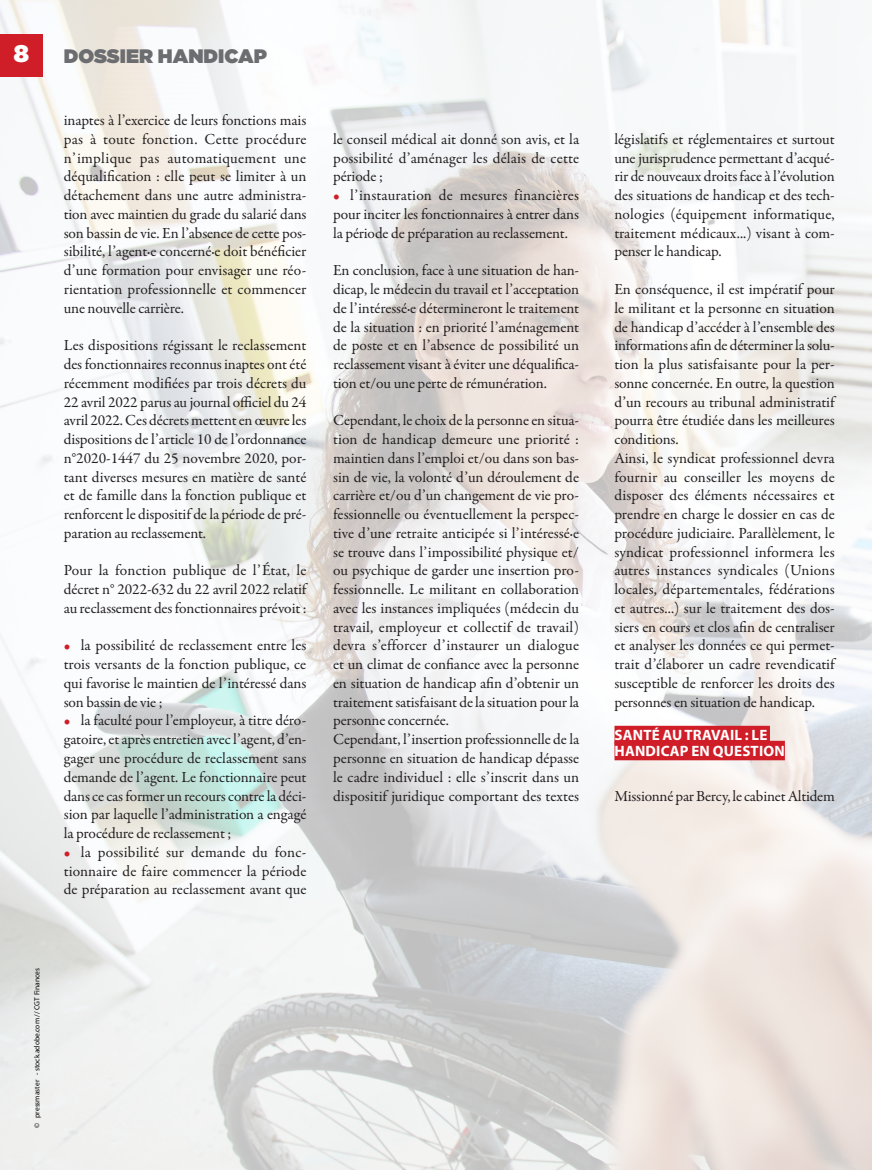
<style>
.page{position:relative;width:872px;height:1170px;background:#fff}
.page>*{position:absolute;margin:0;border:0;box-sizing:border-box;transform-origin:0 0}
.t1{font:900 24px "Gotham";color:#fff}
.t2{font:900 19.5px "Gotham";color:#6c6d70}
.t3{font:15.45px/18.8px "Garamond Premr Pro";letter-spacing:-.01em;color:#231f20;text-align:justify}
.ARTICLE_INTERTITRE_N{font:700 15px/15px "Myriad Pro";letter-spacing:.01em;color:#fff}
.PHOTO_CREDIT{font:7.5px "Myriad Pro";color:#000200}
.s1{color:#d01e29}
</style>
<div class="page">
<img style="left:0;top:0;width:872px;height:1169px">
<div style="left:614px;top:725px;width:156px;height:20px;background:#d01e29"></div>
<div style="left:614px;top:740px;width:171px;height:20px;background:#d01e29"></div>
<div style="left:0;top:34px;width:43px;height:43px;background:#d01e29"></div>
<h1 class="t1" style="left:14px;top:37px;width:17px">8</h1>
<p class="t2" style="left:64px;top:42px;width:205px">DOSSIER HANDICAP</p>
<p class="t3" style="left:64px;top:111px;width:244px">inaptes à l’exercice de leurs fonctions mais pas à toute fonction. Cette procédure n’implique pas automatiquement une déqualification : elle peut se limiter à un détachement dans une autre administra&shy;tion avec maintien du grade du salarié dans son bassin de vie. En l’absence de cette pos&shy;sibilité, l’agent·e concerné·e doit bénéficier d’une formation pour envisager une réo&shy;rientation professionnelle et commencer une nouvelle carrière.</p>
<p class="t3" style="left:64px;top:336px;width:244px">Les dispositions régissant le reclassement des fonctionnaires reconnus inaptes ont été récemment modifiées par trois décrets du 22 avril 2022 parus au journal officiel du 24 avril 2022. Ces décrets mettent en œuvre les dispositions de l’article 10 de l’ordonnance n°2020-1447 du 25 novembre 2020, por&shy;tant diverses mesures en matière de santé et de famille dans la fonction publique et renforcent le dispositif de la période de pré&shy;paration au reclassement.</p>
<p class="t3" style="left:64px;top:561px;width:244px">Pour la fonction publique de l’État, le décret n° 2022-632 du 22 avril 2022 relatif au reclassement des fonctionnaires prévoit :</p>
<p class="t3" style="left:64px;top:636px;width:244px"><span class="s1">•</span> la possibilité de reclassement entre les trois versants de la fonction publique, ce qui favorise le maintien de l’intéressé dans son bassin de vie ;</p>
<p class="t3" style="left:64px;top:711px;width:244px"><span class="s1">•</span> la faculté pour l’employeur, à titre déro&shy;gatoire, et après entretien avec l’agent, d’en&shy;gager une procédure de reclassement sans demande de l’agent. Le fonctionnaire peut dans ce cas former un recours contre la déci&shy;sion par laquelle l’administration a engagé la procédure de reclassement ;</p>
<p class="t3" style="left:64px;top:842px;width:244px"><span class="s1">•</span> la possibilité sur demande du fonc&shy;tionnaire de faire commencer la période de préparation au reclassement avant que</p>
<p class="t3" style="left:333px;top:130px;width:247px">le conseil médical ait donné son avis, et la possibilité d’aménager les délais de cette période ;</p>
<p class="t3" style="left:333px;top:186px;width:247px"><span class="s1">•</span> l’instauration de mesures financières pour inciter les fonctionnaires à entrer dans la période de préparation au reclassement.</p>
<p class="t3" style="left:333px;top:261px;width:248px">En conclusion, face à une situation de han&shy;dicap, le médecin du travail et l’acceptation de l’intéressé·e détermineront le traitement de la situation : en priorité l’aménagement de poste et en l’absence de possibilité un reclassement visant à éviter une déqualifica&shy;tion et/ou une perte de rémunération.</p>
<p class="t3" style="left:333px;top:411px;width:248px">Cependant, le choix de la personne en situa&shy;tion de handicap demeure une priorité : maintien dans l’emploi et/ou dans son bas&shy;sin de vie, la volonté d’un déroulement de carrière et/ou d’un changement de vie pro&shy;fessionnelle ou éventuellement la perspec&shy;tive d’une retraite anticipée si l’intéressé·e se trouve dans l’impossibilité physique et/ ou psychique de garder une insertion pro&shy;fessionnelle. Le militant en collaboration avec les instances impliquées (médecin du travail, employeur et collectif de travail) devra s’efforcer d’instaurer un dialogue et un climat de confiance avec la personne en situation de handicap afin d’obtenir un traitement satisfaisant de la situation pour la personne concernée.</p>
<p class="t3" style="left:333px;top:730px;width:248px">Cependant, l’insertion professionnelle de la personne en situation de handicap dépasse le cadre individuel : elle s’inscrit dans un dispositif juridique comportant des textes</p>
<p class="PHOTO_CREDIT" style="left:33px;top:1127px;width:161px;rotate:-90deg">© pressmaster - stock.adobe.com // CGT Finances</p>
<p class="t3" style="left:614px;top:130px;width:222px">législatifs et réglementaires et surtout une jurisprudence permettant d’acqué&shy;rir de nouveaux droits face à l’évolution des situations de handicap et des tech&shy;nologies (équipement informatique, traitement médicaux...) visant à com&shy;penser le handicap.</p>
<p class="t3" style="left:614px;top:280px;width:222px">En conséquence, il est impératif pour le militant et la personne en situation de handicap d’accéder à l’ensemble des informations afin de déterminer la solu&shy;tion la plus satisfaisante pour la per&shy;sonne concernée. En outre, la question d’un recours au tribunal administratif pourra être étudiée dans les meilleures conditions.</p>
<p class="t3" style="left:614px;top:449px;width:222px">Ainsi, le syndicat professionnel devra fournir au conseiller les moyens de disposer des éléments nécessaires et prendre en charge le dossier en cas de procédure judiciaire. Parallèlement, le syndicat professionnel informera les autres instances syndicales (Unions locales, départementales, fédérations et autres...) sur le traitement des dos&shy;siers en cours et clos afin de centraliser et analyser les données ce qui permet&shy;trait d’élaborer un cadre revendicatif susceptible de renforcer les droits des personnes en situation de handicap.</p>
<p class="ARTICLE_INTERTITRE_N" style="left:614px;top:727px;width:172px">SANTÉ AU TRAVAIL : LE<br>HANDICAP EN QUESTION</p>
<p class="t3" style="left:614px;top:786px;width:222px">Missionné par Bercy, le cabinet Altidem</p>
</div>
